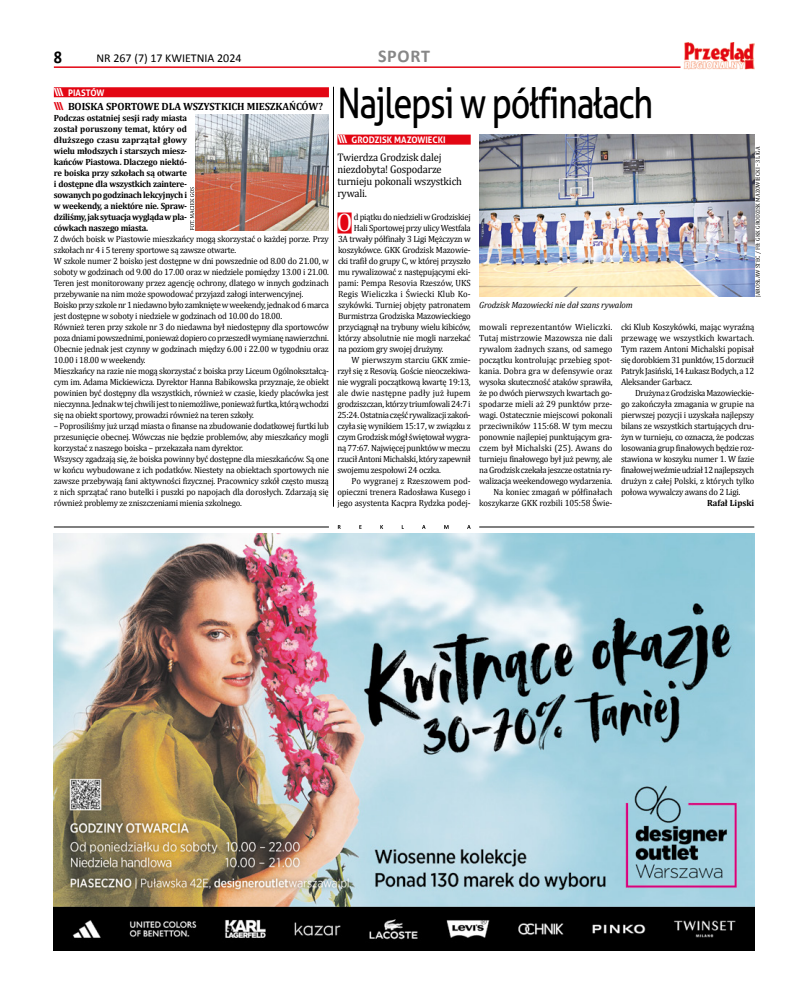
<style>
.page{position:relative;width:794px;height:993px;background:#fff}
.page>*{position:absolute;margin:0;border:0;box-sizing:border-box;transform-origin:0 0}
.t1{font:42px "Aller";letter-spacing:-.04em;color:#000;scale:.82 1}
.t2{font:25.5px "Cambria";color:#fff;scale:.96 1}
.t3{font:700 18px "Calibri";letter-spacing:.04em;color:#878787}
.t4{font:700 18px "Calibri";color:#000;scale:.9 1}
.t5{font:12px "Calibri";color:#000}
.t6{font:11px/12px "Cambria";letter-spacing:-.015em;color:#000;scale:.95 1}
.t7{font:700 10.5px "Cambria";letter-spacing:-.01em;color:#000}
.t8{font:9px/11px "Cambria";letter-spacing:-.025em;color:#000;text-align:justify;scale:.96 1}
.t9{font:700 9px/11px "Cambria";letter-spacing:-.025em;color:#000;text-align:justify;scale:.96 1}
.t10{font:italic 9px "Cambria";letter-spacing:-.015em;color:#000}
.t11{font:700 9px "Aller";color:#fff;scale:.96 1}
.t12{font:9px "Cambria";letter-spacing:.015em;color:#000;scale:.96 1}
.t13{font:9px "Cambria";color:#000;scale:.96 1}
.t14{font:9px "Cambria";letter-spacing:.01em;color:#000;scale:.96 1}
.t15{font:9px "Cambria";letter-spacing:-.005em;color:#000;scale:.96 1}
.t16{font:9px "Cambria";letter-spacing:.005em;color:#000;scale:.96 1}
.t17{font:700 9px "Cambria";color:#000;scale:.96 1}
.t18{font:6px "Cambria";color:#000;scale:.96 1}
.s1{font-size:11px}
.s2{font-family:"Aller";font-size:11px;color:#e30613}
</style>
<div class="page">
<hr style="left:54px;top:66px;width:626px;height:2px;background:#e30613">
<img style="left:684px;top:43px;width:71px;height:27px">
<img style="left:54px;top:533px;width:700px;height:417px">
<hr style="left:54px;top:526px;width:275px;height:1px;background:#000">
<hr style="left:479px;top:526px;width:275px;height:1px;background:#000">
<svg style="left:338px;top:525px;width:132px;height:3px"></svg>
<div style="left:337px;top:134px;width:134px;height:10px;background:#e30613"></div>
<div style="left:337px;top:212px;width:14px;height:21px;background:#e30613"></div>
<div style="left:54px;top:87px;width:275px;height:10px;background:#e30613"></div>
<img style="left:196px;top:115px;width:133px;height:115px">
<svg style="left:190px;top:187px;width:4px;height:43px"></svg>
<img style="left:479px;top:135px;width:275px;height:162px">
<hr style="left:333px;top:87px;width:1px;height:419px;background:#000">
<h3 class="t4" style="left:54px;top:45px;width:11px">8</h3>
<h3 class="t5" style="left:96px;top:51px;width:147px">NR 267 (7) 17 KWIETNIA 2024</h3>
<h3 class="t3" style="left:378px;top:45px;width:53px">SPORT</h3>
<p class="t11" style="left:54px;top:87px;width:54px"><span class="s1">\\\</span> PIASTÓW</p>
<p class="t7" style="left:54px;top:99px;width:271px"><span class="s2">\\\</span> BOISKA SPORTOWE DLA WSZYSTKICH MIESZKAŃCÓW?</p>
<p class="t9" style="left:54px;top:112px;width:140px">Podczas ostatniej sesji rady miasta</p>
<p class="t9" style="left:54px;top:123px;width:140px">został poruszony temat, który od dłuższego czasu zaprzątał głowy wielu młodszych i starszych miesz&shy;kańców Piastowa. Dlaczego niektó&shy;re boiska przy szkołach są otwarte i dostępne dla wszystkich zaintere&shy;sowanych po godzinach lekcyjnych i w weekendy, a niektóre nie. Spraw&shy;dziliśmy, jak sytuacja wygląda w pla&shy;cówkach naszego miasta.</p>
<p class="t8" style="left:54px;top:233px;width:288px;text-align:left">Z dwóch boisk w Piastowie mieszkańcy mogą skorzystać o każdej porze. Przy szkołach nr 4 i 5 tereny sportowe są zawsze otwarte.<br>W szkole numer 2 boisko jest dostępne w dni powszednie od 8.00 do 21.00, w soboty w godzinach od 9.00 do 17.00 oraz w niedziele pomiędzy 13.00 i 21.00.<br>Teren jest monitorowany przez agencję ochrony, dlatego w innych godzinach przebywanie na nim może spowodować przyjazd załogi interwencyjnej.<br>Boisko przy szkole nr 1 niedawno było zamknięte w weekendy, jednak od 6 marca jest dostępne w soboty i niedziele w godzinach od 10.00 do 18.00.<br>Również teren przy szkole nr 3 do niedawna był niedostępny dla sportowców poza dniami powszednimi, ponieważ dopiero co przeszedł wymianę nawierzchni.<br>Obecnie jednak jest czynny w godzinach między 6.00 i 22.00 w tygodniu oraz 10.00 i 18.00 w weekendy.<br>Mieszkańcy na razie nie mogą skorzystać z boiska przy Liceum Ogólnokształcą&shy;cym im. Adama Mickiewicza. Dyrektor Hanna Babikowska przyznaje, że obiekt powinien być dostępny dla wszystkich, również w czasie, kiedy placówka jest nieczynna. Jednak w tej chwili jest to niemożliwe, ponieważ furtka, którą wchodzi się na obiekt sportowy, prowadzi również na teren szkoły.</p>
<p class="t8" style="left:54px;top:420px;width:288px;text-align:left">– Poprosiliśmy już urząd miasta o finanse na zbudowanie dodatkowej furtki lub przesunięcie obecnej. Wówczas nie będzie problemów, aby mieszkańcy mogli korzystać z naszego boiska – przekazała nam dyrektor.<br>Wszyscy zgadzają się, że boiska powinny być dostępne dla mieszkańców. Są one w końcu wybudowane z ich podatków. Niestety na obiektach sportowych nie zawsze przebywają fani aktywności fizycznej. Pracownicy szkół często muszą z nich sprzątać rano butelki i puszki po napojach dla dorosłych. Zdarzają się również problemy ze zniszczeniami mienia szkolnego.</p>
<h1 class="t1" style="left:337px;top:77px;width:387px">Najlepsi w półfinałach</h1>
<p class="t11" style="left:337px;top:134px;width:114px"><span class="s1">\\\</span> GRODZISK MAZOWIECKI</p>
<p class="t6" style="left:337px;top:151px;width:132px">Twierdza Grodzisk dalej niezdobyta! Gospodarze turnieju pokonali wszystkich rywali.</p>
<h2 class="t2" style="left:336px;top:207px;width:18px">O</h2>
<p class="t8" style="left:354px;top:211px;width:123px">d piątku do niedzieli w Grodziskiej</p>
<p class="t8" style="left:354px;top:222px;width:123px">Hali Sportowej przy ulicy Westfala</p>
<p class="t8" style="left:338px;top:233px;width:140px">3A trwały półfinały 3 Ligi Mężczyzn w</p>
<p class="t8" style="left:338px;top:244px;width:140px">koszykówce. GKK Grodzisk Mazowie-</p>
<p class="t8" style="left:338px;top:255px;width:140px">cki trafił do grupy C, w której przyszło</p>
<p class="t8" style="left:338px;top:266px;width:140px">mu rywalizować z następującymi eki-</p>
<p class="t13" style="left:338px;top:278px;width:140px">pami: Pempa Resovia Rzeszów, UKS</p>
<p class="t12" style="left:338px;top:289px;width:140px">Regis Wieliczka i Świecki Klub Ko-</p>
<p class="t8" style="left:338px;top:299px;width:140px">szykówki. Turniej objęty patronatem</p>
<p class="t8" style="left:338px;top:310px;width:140px">Burmistrza Grodziska Mazowieckiego</p>
<p class="t8" style="left:338px;top:321px;width:140px">przyciągnął na trybuny wielu kibiców,</p>
<p class="t8" style="left:338px;top:332px;width:140px">którzy absolutnie nie mogli narzekać</p>
<p class="t8" style="left:338px;top:343px;width:111px">na poziom gry swojej drużyny.</p>
<p class="t15" style="left:352px;top:355px;width:126px">W pierwszym starciu GKK zmie-</p>
<p class="t8" style="left:337px;top:365px;width:140px">rzył się z Resovią. Goście nieoczekiwa-</p>
<p class="t8" style="left:337px;top:376px;width:140px">nie wygrali początkową kwartę 19:13,</p>
<p class="t14" style="left:337px;top:388px;width:140px">ale dwie następne padły już łupem</p>
<p class="t8" style="left:337px;top:398px;width:140px">grodziszczan, którzy triumfowali 24:7 i</p>
<p class="t8" style="left:337px;top:409px;width:140px">25:24. Ostatnia część rywalizacji zakoń-</p>
<p class="t8" style="left:337px;top:420px;width:140px">czyła się wynikiem 15:17, w związku z</p>
<p class="t8" style="left:337px;top:431px;width:140px">czym Grodzisk mógł świętował wygra-</p>
<p class="t8" style="left:337px;top:442px;width:140px">ną 77:67. Najwięcej punktów w meczu</p>
<p class="t8" style="left:337px;top:453px;width:140px">rzucił Antoni Michalski, który zapewnił</p>
<p class="t8" style="left:337px;top:464px;width:109px">swojemu zespołowi 24 oczka.</p>
<p class="t16" style="left:351px;top:476px;width:126px">Po wygranej z Rzeszowem pod-</p>
<p class="t8" style="left:337px;top:486px;width:140px">opieczni trenera Radosława Kusego i</p>
<p class="t8" style="left:337px;top:497px;width:140px">jego asystenta Kacpra Rydzka podej-</p>
<p class="t10" style="left:479px;top:298px;width:155px">Grodzisk Mazowiecki nie dał szans rywalom</p>
<p class="t18" style="left:754px;top:297px;width:158px;rotate:-90deg">JAROSŁAW STEC / FB: GKK GRODZISK MAZOWIECKI - 3 LIGA</p>
<p class="t8" style="left:479px;top:321px;width:140px;text-align:right">mowali reprezentantów Wieliczki.<br>Tutaj mistrzowie Mazowsza nie dali rywalom żadnych szans, od samego początku kontrolując przebieg spot&shy;kania. Dobra gra w defensywie oraz wysoka skuteczność ataków sprawiła, że po dwóch pierwszych kwartach go&shy;spodarze mieli aż 29 punktów prze&shy;wagi. Ostatecznie miejscowi pokonali przeciwników 115:68. W tym meczu ponownie najlepiej punktującym gra&shy;czem był Michalski (25). Awans do turnieju finałowego był już pewny, ale na Grodzisk czekała jeszcze ostatnia ry&shy;walizacja weekendowego wydarzenia.<br>Na koniec zmagań w półfinałach koszykarze GKK rozbili 105:58 Świe-</p>
<p class="t8" style="left:621px;top:321px;width:140px">cki Klub Koszykówki, mając wyraźną przewagę we wszystkich kwartach.<br>Tym razem Antoni Michalski popisał się dorobkiem 31 punktów, 15 dorzucił Patryk Jasiński, 14 Łukasz Bodych, a 12<br>Aleksander Garbacz.</p>
<p class="t8" style="left:621px;top:387px;width:140px;text-indent:14px">Drużyna z Grodziska Mazowieckie&shy;go zakończyła zmagania w grupie na pierwszej pozycji i uzyskała najlepszy bilans ze wszystkich startujących dru&shy;żyn w turnieju, co oznacza, że podczas losowania grup finałowych będzie roz&shy;stawiona w koszyku numer 1. W fazie finałowej weźmie udział 12 najlepszych drużyn z całej Polski, z których tylko połowa wywalczy awans do 2 Ligi.</p>
<p class="t17" style="left:707px;top:497px;width:51px">Rafał Lipski</p>
</div>
